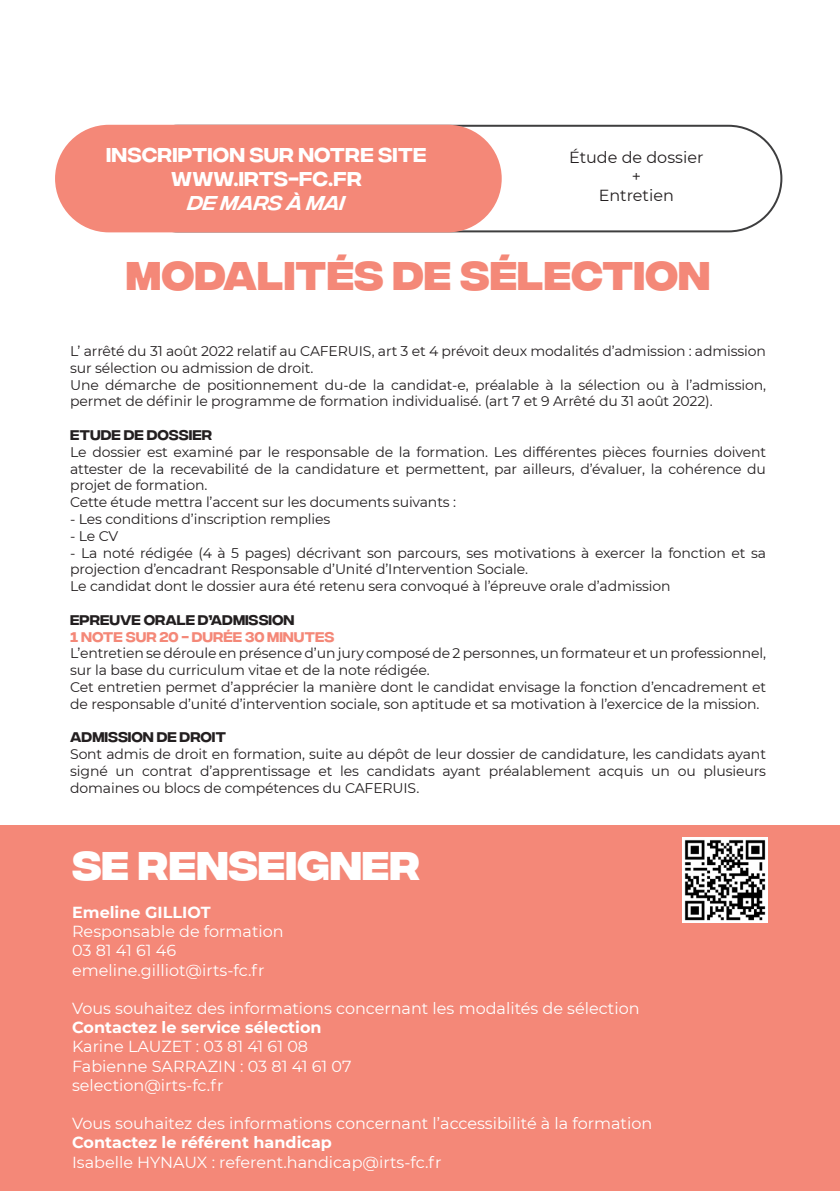
<style>
.page{position:relative;width:840px;height:1191px;background:#fff}
.page>*{position:absolute;margin:0;border:0;box-sizing:border-box;transform-origin:0 0}
.t1{font:700 40px "Integral CF";color:#f48878}
.t2{font:700 40px "Integral CF";color:#fff}
.t3{font:500 20px "Integral CF";letter-spacing:.01em;color:#fff}
.t4{font:italic 20px "Integral CF";letter-spacing:.01em;color:#fff}
.t5{font:16px "Montserrat";color:#fff}
.t6{font:700 16px "Montserrat";color:#fff}
.t7{font:16px "Montserrat";color:#231f20}
.t8{font:14px/16.8px "Montserrat";letter-spacing:-.01em;color:#231f20}
.t9{font:500 14px "Integral CF";color:#231f20}
.t10{font:500 14px "Integral CF";color:#f48878}
</style>
<div class="page">
<div style="left:0;top:825px;width:839px;height:366px;background:#f48878"></div>
<img style="left:682px;top:837px;width:85px;height:85px">
<div style="left:124px;top:125px;width:658px;height:107px;border:2px solid #3e3e3f;border-radius:53px"></div>
<div style="left:55px;top:125px;width:446px;height:107px;background:#f48878;border-radius:54px"></div>
<p class="t3" style="left:106px;top:144px;width:322px">INSCRIPTION SUR NOTRE SITE</p>
<p class="t3" style="left:171px;top:168px;width:192px">WWW.IRTS-FC.FR</p>
<p class="t4" style="left:188px;top:192px;width:158px">DE MARS À MAI</p>
<p class="t7" style="left:569px;top:146px;width:136px">Étude de dossier</p>
<p class="t7" style="left:631px;top:165px;width:11px">+</p>
<p class="t7" style="left:598px;top:184px;width:77px">Entretien</p>
<p class="t1" style="left:126px;top:253px;width:585px">MODALITÉS DE SÉLECTION</p>
<p class="t8" style="left:70px;top:342px;width:697px">L’ arrêté du 31 août 2022 relatif au CAFERUIS, art 3 et 4 prévoit deux modalités d’admission : admission sur sélection ou admission de droit.</p>
<p class="t8" style="left:70px;top:375px;width:697px">Une démarche de positionnement du-de la candidat-e, préalable à la sélection ou à l’admission, permet de définir le programme de formation individualisé. (art 7 et 9 Arrêté du 31 août 2022).</p>
<p class="t9" style="left:70px;top:427px;width:143px">ETUDE DE DOSSIER</p>
<p class="t8" style="left:70px;top:443px;width:697px;text-align:justify">Le dossier est examiné par le responsable de la formation. Les différentes pièces fournies doivent attester de la recevabilité de la candidature et permettent, par ailleurs, d’évaluer, la cohérence du projet de formation.</p>
<p class="t8" style="left:70px;top:493px;width:387px">Cette étude mettra l’accent sur les documents suivants :</p>
<p class="t8" style="left:70px;top:510px;width:261px">- Les conditions d’inscription remplies</p>
<p class="t8" style="left:70px;top:527px;width:50px">- Le CV</p>
<p class="t8" style="left:70px;top:543px;width:697px">- La noté rédigée (4 à 5 pages) décrivant son parcours, ses motivations à exercer la fonction et sa projection d’encadrant Responsable d’Unité d’Intervention Sociale.</p>
<p class="t8" style="left:70px;top:577px;width:601px">Le candidat dont le dossier aura été retenu sera convoqué à l’épreuve orale d’admission</p>
<p class="t9" style="left:70px;top:612px;width:226px">EPREUVE ORALE D’ADMISSION</p>
<p class="t10" style="left:70px;top:629px;width:265px">1 NOTE SUR 20 - DURÉE 30 MINUTES</p>
<p class="t8" style="left:70px;top:644px;width:697px">L’entretien se déroule en présence d’un jury composé de 2 personnes, un formateur et un professionnel, sur la base du curriculum vitae et de la note rédigée.</p>
<p class="t8" style="left:70px;top:678px;width:697px">Cet entretien permet d’apprécier la manière dont le candidat envisage la fonction d’encadrement et de responsable d’unité d’intervention sociale, son aptitude et sa motivation à l’exercice de la mission.</p>
<p class="t9" style="left:70px;top:729px;width:157px">ADMISSION DE DROIT</p>
<p class="t8" style="left:70px;top:745px;width:697px;text-align:justify">Sont admis de droit en formation, suite au dépôt de leur dossier de candidature, les candidats ayant signé un contrat d’apprentissage et les candidats ayant préalablement acquis un ou plusieurs domaines ou blocs de compétences du CAFERUIS.</p>
<p class="t2" style="left:72px;top:842px;width:349px">SE RENSEIGNER</p>
<p class="t6" style="left:72px;top:900px;width:140px">Emeline GILLIOT</p>
<p class="t5" style="left:72px;top:920px;width:213px">Responsable de formation</p>
<p class="t5" style="left:72px;top:939px;width:106px">03 81 41 61 46</p>
<p class="t5" style="left:72px;top:959px;width:194px">emeline.gilliot@irts-fc.fr</p>
<p class="t5" style="left:72px;top:997px;width:568px">Vous souhaitez des informations concernant les modalités de sélection</p>
<p class="t6" style="left:72px;top:1016px;width:251px">Contactez le service sélection</p>
<p class="t5" style="left:72px;top:1035px;width:237px">Karine LAUZET : 03 81 41 61 08</p>
<p class="t5" style="left:72px;top:1055px;width:281px">Fabienne SARRAZIN : 03 81 41 61 07</p>
<p class="t5" style="left:72px;top:1074px;width:153px">selection@irts-fc.fr</p>
<p class="t5" style="left:72px;top:1112px;width:581px">Vous souhaitez des informations concernant l’accessibilité à la formation</p>
<p class="t6" style="left:72px;top:1131px;width:261px">Contactez le référent handicap</p>
<p class="t5" style="left:72px;top:1151px;width:371px">Isabelle HYNAUX : referent.handicap@irts-fc.fr</p>
</div>
